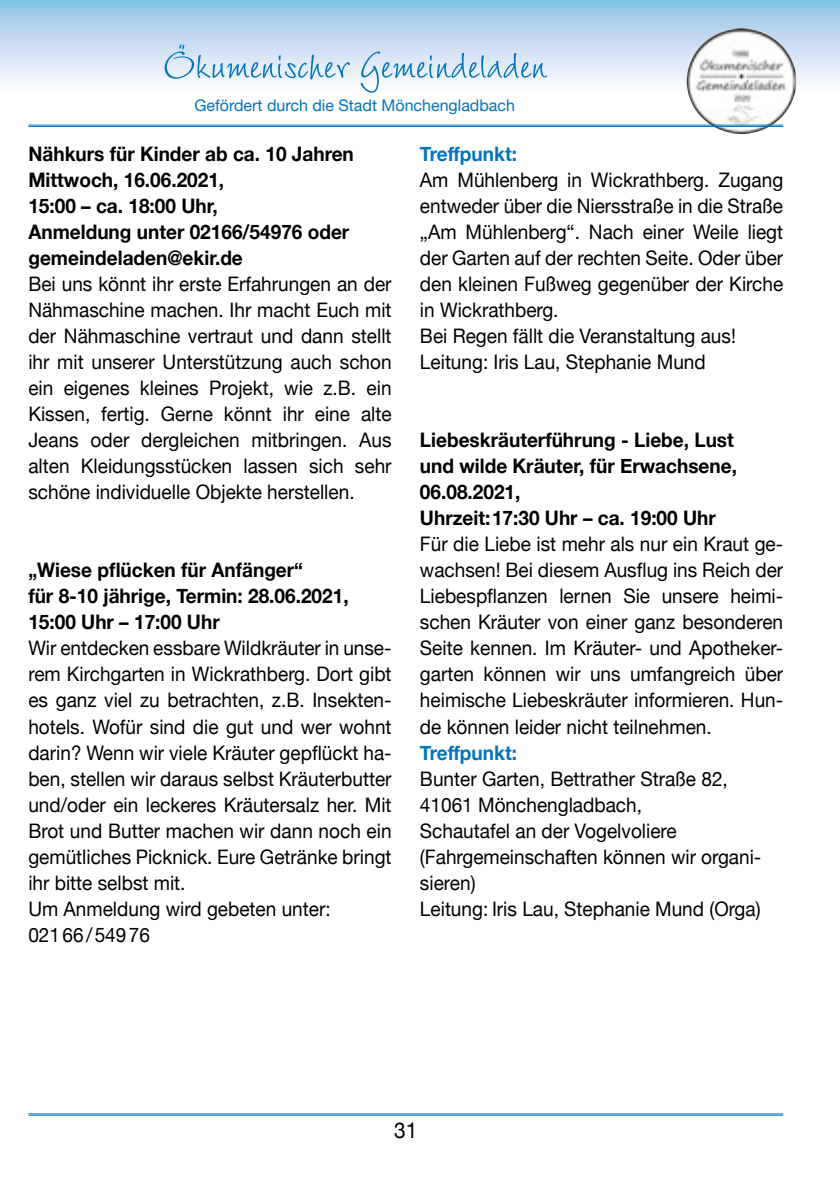
<style>
.page{position:relative;width:840px;height:1191px;background:#fff}
.page>*{position:absolute;margin:0;border:0;box-sizing:border-box;transform-origin:0 0}
.t1{font:54px "Wiesbaden Swing";color:#0075bf}
.t2{font:22px "Helvetica Neue";color:#000;scale:.95 1}
.t3{font:20px/26px "Helvetica Neue";color:#000;scale:.95 1}
.t4{font:700 20px/26px "Helvetica Neue";color:#000;scale:.95 1}
.t5{font:700 20px "Helvetica Neue";color:#0075bf;scale:.95 1}
.t6{font:16px "Helvetica Neue";color:#0075bf}
</style>
<div class="page">
<svg style="left:1px;top:0;width:838px;height:125px"></svg>
<svg style="left:0;top:0;width:1px;height:83px"></svg>
<hr style="left:28px;top:1113px;width:754px;height:1px;background:#0075bf">
<hr style="left:28px;top:1114px;width:754px;height:1px;background:#0075bf">
<img style="left:686px;top:28px;width:109px;height:106px">
<hr style="left:28px;top:125px;width:754px;height:1px;background:#0075bf">
<hr style="left:28px;top:126px;width:754px;height:1px;background:#0075bf">
<h1 class="t1" style="left:163px;top:35px;width:385px">Ökumenischer Gemeindeladen</h1>
<p class="t6" style="left:194px;top:94px;width:322px">Gefördert durch die Stadt Mönchengladbach</p>
<p class="t4" style="left:28px;top:142px;width:344px">Nähkurs für Kinder ab ca. 10 Jahren<br>Mittwoch, 16.06.2021,<br>15:00 – ca. 18:00 Uhr,<br>Anmeldung unter 02166/54976 oder gemeindeladen@ekir.de</p>
<p class="t3" style="left:28px;top:272px;width:383px;text-align:justify">Bei uns könnt ihr erste Erfahrungen an der Nähmaschine machen. Ihr macht Euch mit der Nähmaschine vertraut und dann stellt ihr mit unserer Unterstützung auch schon ein eigenes kleines Projekt, wie z.B. ein Kissen, fertig. Gerne könnt ihr eine alte Jeans oder dergleichen mitbringen. Aus alten Kleidungsstücken lassen sich sehr schöne individuelle Objekte herstellen.</p>
<p class="t5" style="left:420px;top:138px;width:104px">Treffpunkt:</p>
<p class="t3" style="left:420px;top:168px;width:383px">Am Mühlenberg in Wickrathberg. Zugang entweder über die Niersstraße in die Straße „Am Mühlenberg“. Nach einer Weile liegt der Garten auf der rechten Seite. Oder über den kleinen Fußweg gegenüber der Kirche in Wickrathberg.<br>Bei Regen fällt die Veranstaltung aus!<br>Leitung: Iris Lau, Stephanie Mund</p>
<p class="t4" style="left:420px;top:428px;width:335px">Liebeskräuterführung - Liebe, Lust und wilde Kräuter, für Erwachsene,<br>06.08.2021,<br>Uhrzeit:17:30 Uhr – ca. 19:00 Uhr</p>
<p class="t3" style="left:420px;top:532px;width:383px;text-align:justify">Für die Liebe ist mehr als nur ein Kraut ge&shy;wachsen! Bei diesem Ausflug ins Reich der Liebespflanzen lernen Sie unsere heimi&shy;schen Kräuter von einer ganz besonderen Seite kennen. Im Kräuter- und Apotheker&shy;garten können wir uns umfangreich über heimische Liebeskräuter informieren. Hun&shy;de können leider nicht teilnehmen.</p>
<p class="t5" style="left:420px;top:736px;width:104px">Treffpunkt:</p>
<p class="t3" style="left:420px;top:766px;width:360px">Bunter Garten, Bettrather Straße 82,<br>41061 Mönchengladbach,<br>Schautafel an der Vogelvoliere (Fahrgemeinschaften können wir organi&shy;sieren)<br>Leitung: Iris Lau, Stephanie Mund (Orga)</p>
<p class="t4" style="left:28px;top:558px;width:338px">„Wiese pflücken für Anfänger“<br>für 8-10 jährige, Termin: 28.06.2021,<br>15:00 Uhr – 17:00 Uhr</p>
<p class="t3" style="left:28px;top:636px;width:383px">Wir entdecken essbare Wildkräuter in unse&shy;rem Kirchgarten in Wickrathberg. Dort gibt es ganz viel zu betrachten, z.B. Insekten&shy;hotels. Wofür sind die gut und wer wohnt darin? Wenn wir viele Kräuter gepflückt ha&shy;ben, stellen wir daraus selbst Kräuterbutter und/oder ein leckeres Kräutersalz her. Mit Brot und Butter machen wir dann noch ein gemütliches Picknick. Eure Getränke bringt ihr bitte selbst mit.<br>Um Anmeldung wird gebeten unter:<br>02166/54976</p>
<p class="t2" style="left:394px;top:1114px;width:26px">31</p>
</div>
